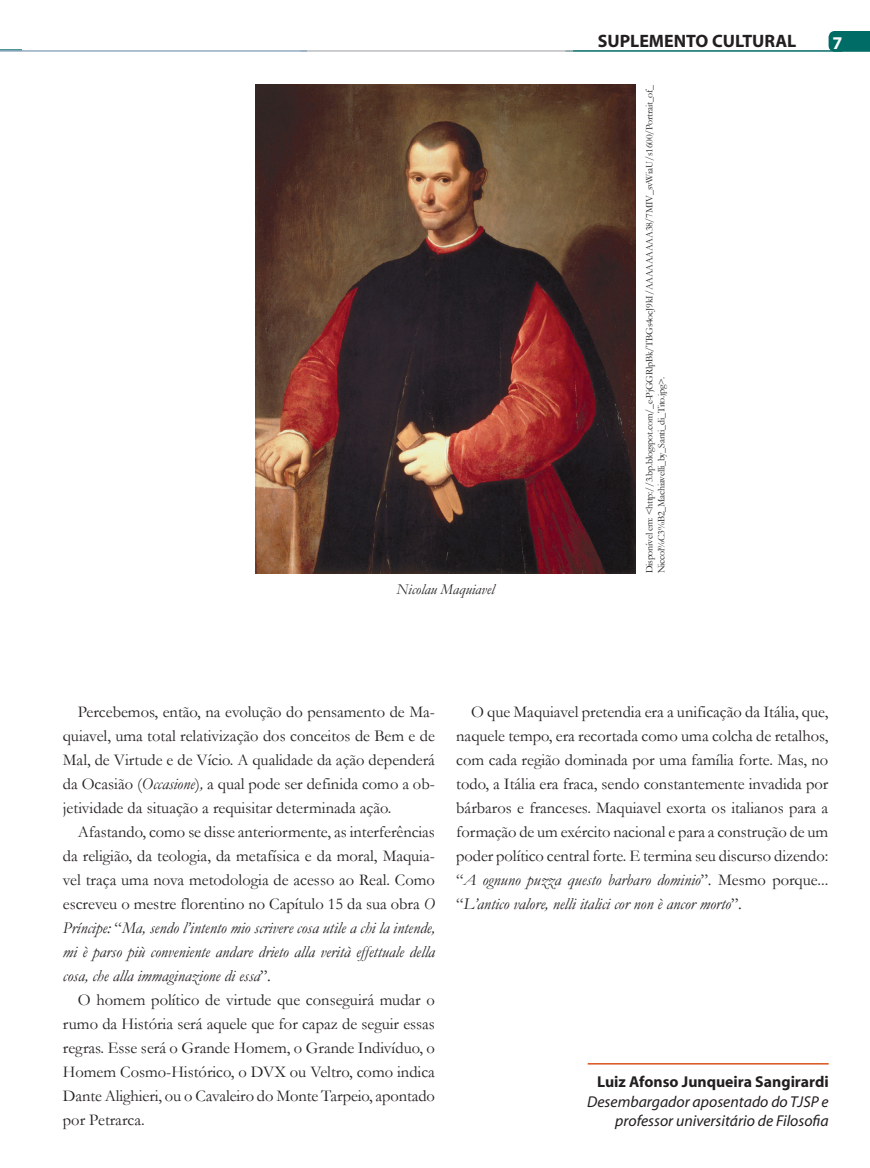
<style>
.page{position:relative;width:870px;height:1168px;background:#fff}
.page>*{position:absolute;margin:0;border:0;box-sizing:border-box;transform-origin:0 0}
.t1{font:700 18px "Myriad";color:#231f20}
.t2{font:700 18px "Myriad";color:#fff}
.t3{font:16.5px/24px "Garamond";color:#231f20;text-align:justify}
.t4{font:italic 15.75px/19.5px "Myriad";color:#231f20;text-align:right}
.t5{font:700 15.75px "Myriad";color:#231f20}
.t6{font:italic 15px "Garamond";color:#231f20}
.t7{font:10.05px/12.1px "Garamond";letter-spacing:-.02em;color:#231f20}
.s1{font-style:italic}
</style>
<div class="page">
<hr style="left:0;top:49px;width:22px;height:2px;background:#006c66">
<hr style="left:565px;top:50px;width:277px;height:2px;background:#006c66">
<hr style="left:300px;top:50px;width:273px;height:2px;background:#bcbdc0">
<svg style="left:828px;top:31px;width:42px;height:21px"></svg>
<hr style="left:0;top:50px;width:307px;height:2px;background:#94abc2">
<hr style="left:588px;top:1063px;width:241px;height:1px;background:#d9531c">
<img style="left:256px;top:84px;width:379px;height:489px">
<p class="t1" style="left:598px;top:32px;width:136px">SUPLEMENTO cultu</p>
<p class="t1" style="left:764px;top:32px;width:29px">ral</p>
<p class="t2" style="left:832px;top:33px;width:11px">7</p>
<p class="t6" style="left:396px;top:579px;width:99px">Nicolau Maquiavel</p>
<p class="t7" style="left:643px;top:573px;width:490px;rotate:-90deg">Disponível em: &lt;http://3.bp.blogspot.com/_e-PjGGRlpBk/TBGs4ocJ9kI/AAAAAAAAA38/7MIV_svWiaU/s1600/Portrait_of_<br>Niccol%C3%B2_Machiavelli_by_Santi_di_Tito.jpg&gt;.</p>
<p class="t3" style="left:63px;top:699px;width:374px;text-indent:15px">Percebemos, então, na evolução do pensamento de Ma&shy;quiavel, uma total relativização dos conceitos de Bem e de Mal, de Virtude e de Vício. A qualidade da ação dependerá da Ocasião (<span class="s1">Occasione</span>)<span class="s1">,</span> a qual pode ser definida como a ob&shy;jetividade da situação a requisitar determinada ação.</p>
<p class="t3" style="left:63px;top:819px;width:374px;text-indent:15px">Afastando, como se disse anteriormente, as interferências da religião, da teologia, da metafísica e da moral, Maquia&shy;vel traça uma nova metodologia de acesso ao Real. Como escreveu o mestre florentino no Capítulo 15 da sua obra <span class="s1">O Príncipe:</span> “<span class="s1">Ma, sendo l’intento mio scrivere cosa utile a chi la intende, mi è parso più conveniente andare drieto alla verità effettuale della cosa, che alla immaginazione di essa</span>”<span class="s1">.</span></p>
<p class="t3" style="left:63px;top:987px;width:374px;text-indent:15px">O homem político de virtude que conseguirá mudar o rumo da História será aquele que for capaz de seguir essas regras. Esse será o Grande Homem, o Grande Indivíduo, o Homem Cosmo-Histórico, o DVX ou Veltro, como indica Dante Alighieri, ou o Cavaleiro do Monte Tarpeio, apontado por Petrarca.</p>
<p class="t3" style="left:456px;top:699px;width:374px;text-indent:15px">O que Maquiavel pretendia era a unificação da Itália, que, naquele tempo, era recortada como uma colcha de retalhos, com cada região dominada por uma família forte. Mas, no todo, a Itália era fraca, sendo constantemente invadida por bárbaros e franceses. Maquiavel exorta os italianos para a formação de um exército nacional e para a construção de um poder político central forte. E termina seu discurso dizendo: “<span class="s1">A ognuno puzza questo barbaro dominio</span>”<span class="s1">.</span> Mesmo porque... “<span class="s1">L’antico valore, nelli italici cor non è ancor morto</span>”<span class="s1">.</span></p>
<p class="t5" style="left:597px;top:1073px;width:233px">Luiz Afonso Junqueira Sangirardi</p>
<p class="t4" style="left:587px;top:1092px;width:243px">Desembargador aposentado do TJSP e professor universitário de Filosofia</p>
</div>
